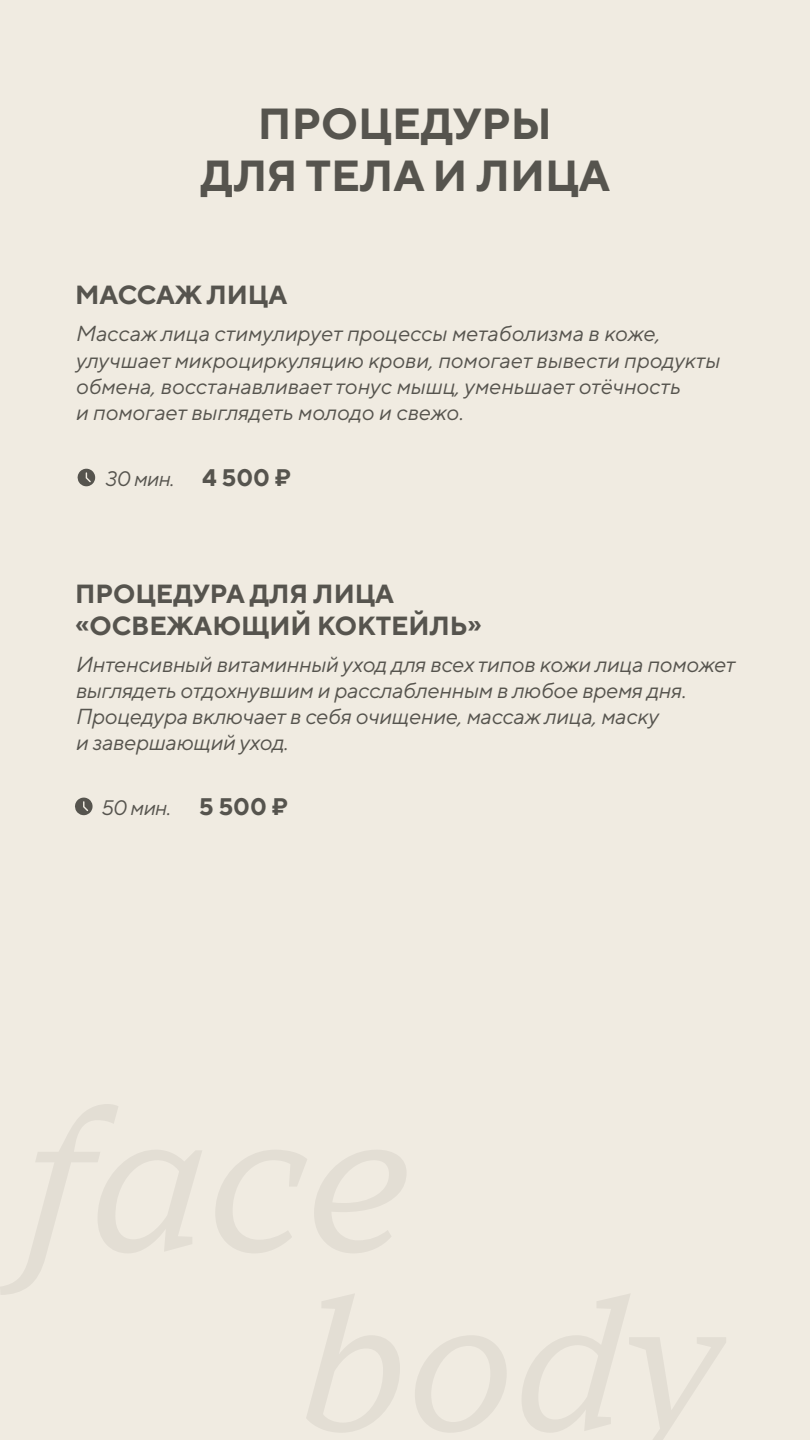
<style>
.page{position:relative;width:810px;height:1440px;background:#f0ebe1}
.page>*{position:absolute;margin:0;border:0;box-sizing:border-box;transform-origin:0 0}
.t1{font:700 43.5px/52.2px "TT Norms Pro";color:#56544e;text-align:center}
.t2{font:700 26.25px/31.5px "TT Norms Pro";color:#56544e}
.t3{font:italic 21.75px/26.1px "TT Norms Pro";letter-spacing:-.01em;color:#56544e}
.t4{font:italic 21px "TT Norms Pro";letter-spacing:-.03em;color:#56544e}
.s1{font-weight:700;font-style:normal;font-size:24px}
</style>
<div class="page">
<svg style="left:0;top:1104px;width:202px;height:191px"></svg>
<svg style="left:216px;top:1150px;width:91px;height:103px"></svg>
<svg style="left:314px;top:1150px;width:92px;height:103px"></svg>
<svg style="left:306px;top:1294px;width:94px;height:138px"></svg>
<svg style="left:415px;top:1336px;width:91px;height:96px"></svg>
<svg style="left:522px;top:1294px;width:204px;height:146px"></svg>
<svg style="left:77px;top:469px;width:18px;height:17px"></svg>
<svg style="left:75px;top:798px;width:18px;height:17px"></svg>
<h1 class="t1" style="left:201px;top:96px;width:411px">ПРОЦЕДУРЫ<br>ДЛЯ ТЕЛА И ЛИЦА</h1>
<p class="t2" style="left:75px;top:278px;width:214px">МАССАЖ ЛИЦА</p>
<p class="t3" style="left:75px;top:320px;width:646px">Массаж лица стимулирует процессы метаболизма в коже, улучшает микроциркуляцию крови, помогает вывести продукты обмена, восстанавливает тонус мышц, уменьшает отёчность<br>и помогает выглядеть молодо и свежо.</p>
<p class="t4" style="left:105px;top:466px;width:188px">30 мин. <span class="s1">4 500 ₽</span></p>
<p class="t2" style="left:75px;top:577px;width:408px">ПРОЦЕДУРА ДЛЯ ЛИЦА «ОСВЕЖАЮЩИЙ КОКТЕЙЛЬ»</p>
<p class="t3" style="left:75px;top:650px;width:661px">Интенсивный витаминный уход для всех типов кожи лица поможет выглядеть отдохнувшим и расслабленным в любое время дня.<br>Процедура включает в себя очищение, массаж лица, маску<br>и завершающий уход.</p>
<p class="t4" style="left:100px;top:794px;width:189px">50 мин. <span class="s1">5 500 ₽</span></p>
</div>
